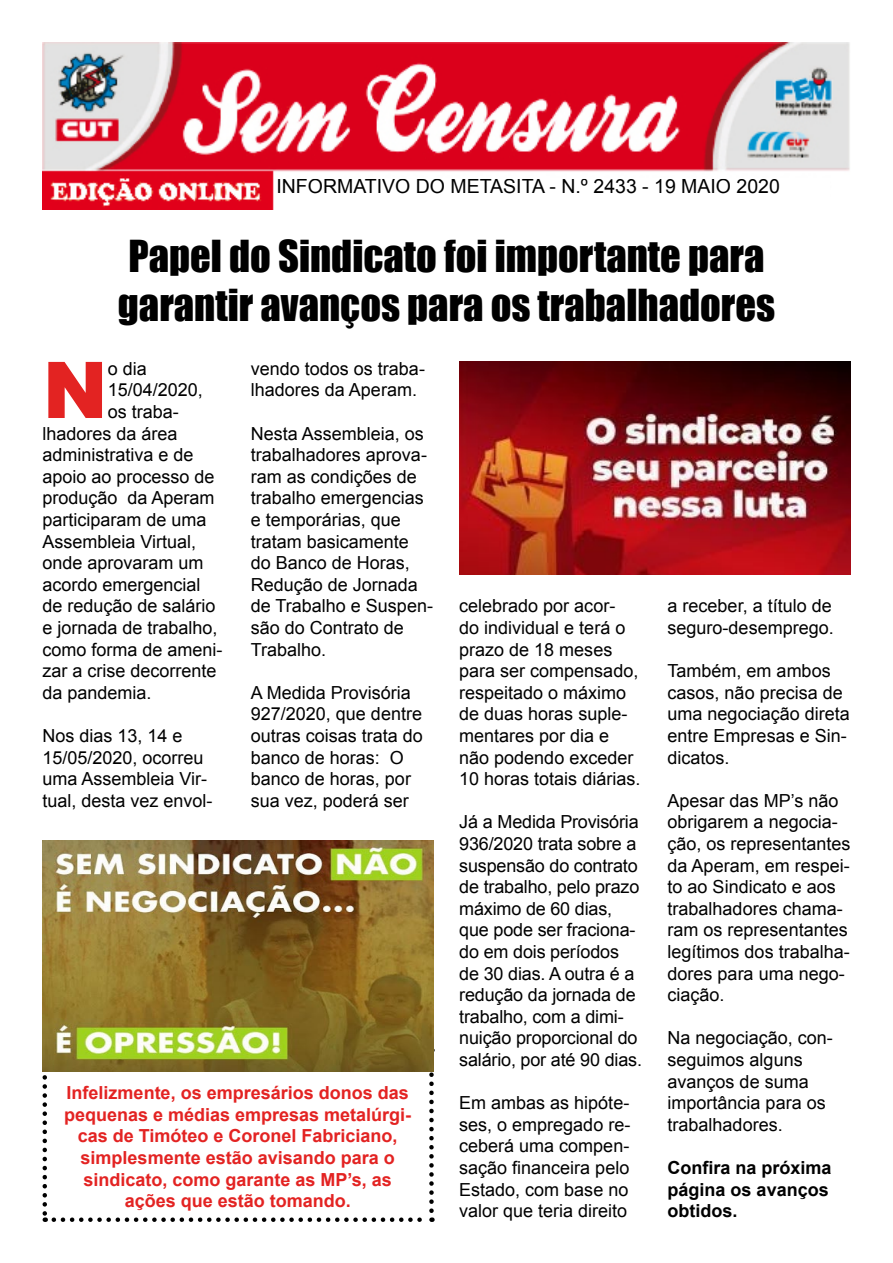
<style>
.page{position:relative;width:893px;height:1263px;background:#fff}
.page>*{position:absolute;margin:0;border:0;box-sizing:border-box;transform-origin:0 0}
.t1{font:900 78.3px "Arial";color:#e32322}
.t2{font:40.5px/48.6px "Impact";color:#000}
.t3{font:20.4px "Arial";color:#000}
.t4{font:19.5px "Arial";color:#000}
.t5{font:18px/21.6px "Arial";color:#000}
.t6{font:700 18px/21.6px "Arial";color:#e32322;text-align:center}
.t7{font:700 18px/21.6px "Arial";color:#000}
</style>
<div class="page">
<svg style="left:43px;top:1075px;width:4px;height:147px"></svg>
<svg style="left:54px;top:1217px;width:378px;height:5px"></svg>
<svg style="left:429px;top:1072px;width:5px;height:139px"></svg>
<img style="left:43px;top:43px;width:807px;height:167px">
<div style="left:276px;top:178px;width:553px;height:27px;background:#fff"></div>
<img style="left:43px;top:840px;width:391px;height:232px">
<img style="left:459px;top:362px;width:391px;height:213px">
<p class="t4" style="left:276px;top:173px;width:505px">INFORMATIVO DO METASITA - N.º 2433 - 19 MAIO 2020</p>
<p class="t3" style="left:624px;top:174px;width:47px">2428</p>
<h2 class="t2" style="left:118px;top:231px;width:659px">Papel do Sindicato foi importante para garantir avanços para os trabalhadores</h2>
<h1 class="t1" style="left:43px;top:333px;width:67px">N</h1>
<p class="t5" style="left:108px;top:358px;width:41px">o dia</p>
<p class="t5" style="left:108px;top:379px;width:97px">15/04/2020,</p>
<p class="t5" style="left:108px;top:401px;width:73px">os traba-</p>
<p class="t5" style="left:43px;top:423px;width:137px">lhadores da área</p>
<p class="t5" style="left:43px;top:444px;width:153px">administrativa e de</p>
<p class="t5" style="left:43px;top:466px;width:174px">apoio ao processo de</p>
<p class="t5" style="left:43px;top:487px;width:174px">produção da Aperam</p>
<p class="t5" style="left:43px;top:509px;width:166px">participaram de uma</p>
<p class="t5" style="left:43px;top:531px;width:155px">Assembleia Virtual,</p>
<p class="t5" style="left:43px;top:552px;width:163px">onde aprovaram um</p>
<p class="t5" style="left:43px;top:574px;width:160px">acordo emergencial</p>
<p class="t5" style="left:43px;top:595px;width:175px">de redução de salário</p>
<p class="t5" style="left:43px;top:617px;width:177px">e jornada de trabalho,</p>
<p class="t5" style="left:43px;top:639px;width:182px">como forma de ameni-</p>
<p class="t5" style="left:43px;top:660px;width:176px">zar a crise decorrente</p>
<p class="t5" style="left:43px;top:682px;width:111px">da pandemia.</p>
<p class="t5" style="left:43px;top:725px;width:172px">Nos dias 13, 14 e<br>15/05/2020, ocorreu uma Assembleia Vir&shy;tual, desta vez envol-</p>
<p class="t5" style="left:251px;top:358px;width:176px">vendo todos os traba&shy;lhadores da Aperam.</p>
<p class="t5" style="left:251px;top:423px;width:184px">Nesta Assembleia, os trabalhadores aprova&shy;ram as condições de trabalho emergencias e temporárias, que tratam basicamente do Banco de Horas,<br>Redução de Jornada de Trabalho e Suspen&shy;são do Contrato de<br>Trabalho.</p>
<p class="t5" style="left:251px;top:682px;width:174px">A Medida Provisória<br>927/2020, que dentre outras coisas trata do banco de horas: O banco de horas, por sua vez, poderá ser</p>
<p class="t6" style="left:64px;top:1082px;width:349px">Infelizmente, os empresários donos das pequenas e médias empresas metalúrgi&shy;cas de Timóteo e Coronel Fabriciano, simplesmente estão avisando para o sindicato, como garante as MP’s, as ações que estão tomando.</p>
<p class="t5" style="left:459px;top:595px;width:183px">celebrado por acor-<br>do individual e terá o prazo de 18 meses para ser compensado, respeitado o máximo de duas horas suple&shy;mentares por dia e não podendo exceder<br>10 horas totais diárias.</p>
<p class="t5" style="left:459px;top:811px;width:184px">Já a Medida Provisória<br>936/2020 trata sobre a suspensão do contrato de trabalho, pelo prazo máximo de 60 dias, que pode ser fraciona&shy;do em dois períodos de 30 dias. A outra é a redução da jornada de trabalho, com a dimi&shy;nuição proporcional do salário, por até 90 dias.</p>
<p class="t5" style="left:459px;top:1092px;width:173px;text-align:justify">Em ambas as hipóte&shy;ses, o empregado re&shy;ceberá uma compen&shy;sação financeira pelo Estado, com base no valor que teria direito</p>
<p class="t5" style="left:668px;top:595px;width:168px">a receber, a título de seguro-desemprego.</p>
<p class="t5" style="left:668px;top:660px;width:184px">Também, em ambos casos, não precisa de uma negociação direta entre Empresas e Sin&shy;dicatos.</p>
<p class="t5" style="left:668px;top:790px;width:184px">Apesar das MP’s não obrigarem a negocia&shy;ção, os representantes da Aperam, em respei&shy;to ao Sindicato e aos trabalhadores chama&shy;ram os representantes legítimos dos trabalha&shy;dores para uma nego&shy;ciação.</p>
<p class="t5" style="left:668px;top:1027px;width:167px">Na negociação, con&shy;seguimos alguns avanços de suma importância para os trabalhadores.</p>
<p class="t7" style="left:668px;top:1157px;width:166px">Confira na próxima página os avanços obtidos.</p>
</div>
